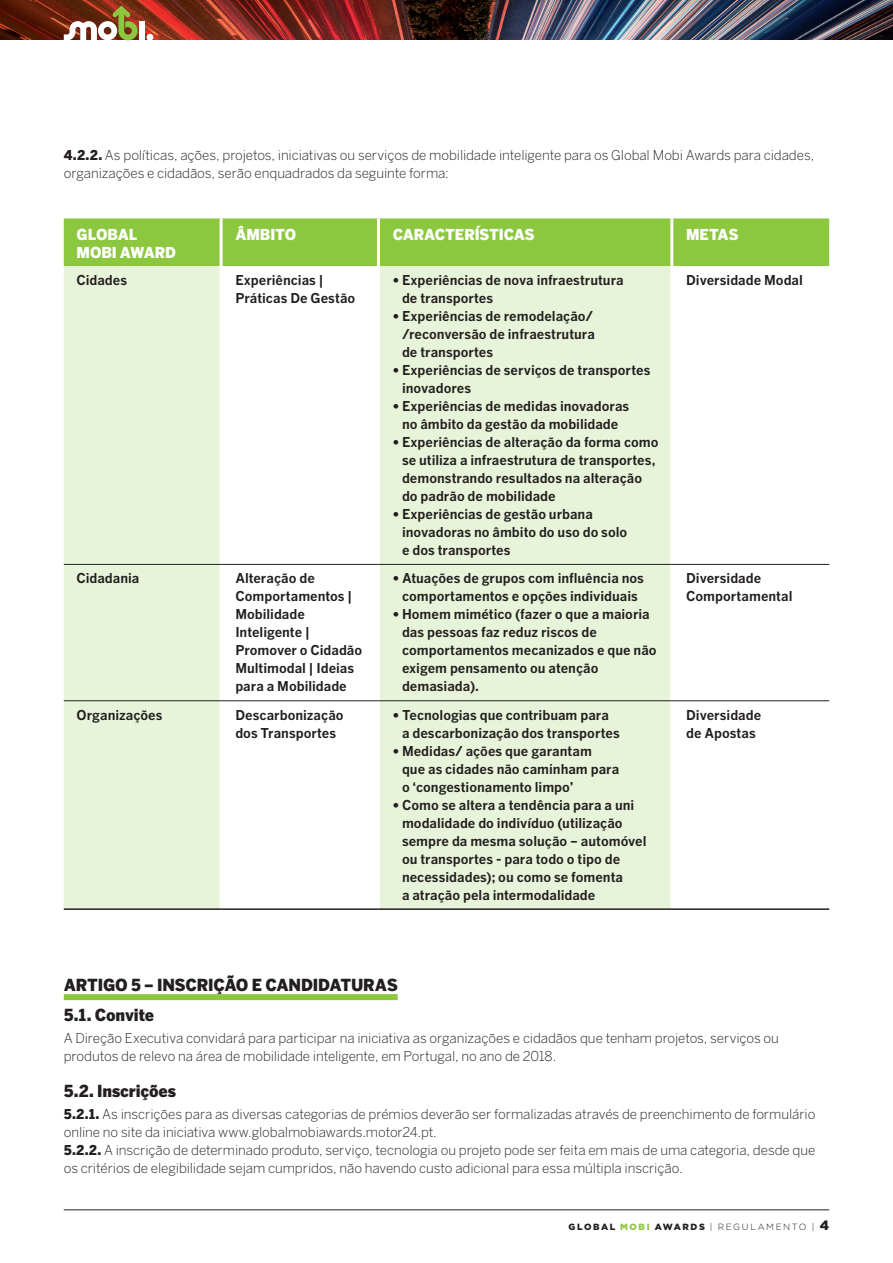
<style>
.page{position:relative;width:893px;height:1263px;background:#fff}
.page>*{position:absolute;margin:0;border:0;box-sizing:border-box;transform-origin:0 0}
._001{font:900 16.5px "Benton Gothic";letter-spacing:-.01em;color:#231f20}
._002{font:900 16.5px "Benton Gothic";letter-spacing:-.005em;color:#231f20}
.txt_geral_bentonlig{font:900 15px/18px "Benton Gothic";letter-spacing:-.005em;color:#fff}
.txt_geral_bentonlig-2{font:700 13.5px/18px "Benton Gothic";letter-spacing:-.005em;color:#231f20}
.txt_geral_bentonlig-3{font:300 13.5px/18px "Benton Gothic";letter-spacing:-.01em;color:#231f20}
.t1{font:300 9px "Gotham";letter-spacing:.175em;color:#231f20}
.s1{font-weight:900}
.s2{font-weight:900;color:#8cc740}
.s3{font-weight:900;font-size:13.5px}
</style>
<div class="page">
<img style="left:0;top:0;width:893px;height:40px">
<div style="left:139px;top:22px;width:5px;height:18px;background:#fff"></div>
<div style="left:147px;top:34px;width:6px;height:7px;background:#fff;border-radius:50%"></div>
<svg style="left:64px;top:6px;width:74px;height:34px"></svg>
<hr style="left:64px;top:1209px;width:765px;height:1px;background:#231f20">
<div style="left:64px;top:994px;width:334px;height:6px;background:#8cc740"></div>
<div style="left:64px;top:218px;width:765px;height:48px;background:#8cc740"></div>
<svg style="left:64px;top:266px;width:606px;height:642px;fill:#e8f4d9"></svg>
<hr style="left:220px;top:218px;width:3px;height:48px;background:#fff">
<hr style="left:377px;top:218px;width:3px;height:48px;background:#fff">
<hr style="left:670px;top:218px;width:3px;height:48px;background:#fff">
<hr style="left:220px;top:266px;width:3px;height:298px;background:#fff">
<hr style="left:220px;top:565px;width:3px;height:135px;background:#fff">
<hr style="left:220px;top:701px;width:3px;height:207px;background:#fff">
<hr style="left:377px;top:266px;width:3px;height:298px;background:#fff">
<hr style="left:377px;top:565px;width:3px;height:135px;background:#fff">
<hr style="left:377px;top:701px;width:3px;height:207px;background:#fff">
<hr style="left:64px;top:564px;width:157px;height:1px;background:#231f20">
<hr style="left:221px;top:564px;width:157px;height:1px;background:#231f20">
<hr style="left:378px;top:564px;width:294px;height:1px;background:#231f20">
<hr style="left:672px;top:564px;width:157px;height:1px;background:#231f20">
<hr style="left:64px;top:700px;width:157px;height:1px;background:#231f20">
<hr style="left:221px;top:700px;width:157px;height:1px;background:#231f20">
<hr style="left:378px;top:700px;width:294px;height:1px;background:#231f20">
<hr style="left:672px;top:700px;width:157px;height:1px;background:#231f20">
<hr style="left:64px;top:908px;width:157px;height:2px;background:#231f20">
<hr style="left:221px;top:908px;width:157px;height:2px;background:#231f20">
<hr style="left:378px;top:908px;width:294px;height:2px;background:#231f20">
<hr style="left:672px;top:908px;width:157px;height:2px;background:#231f20">
<p class="txt_geral_bentonlig-3" style="left:64px;top:146px;width:752px"><span class="s1">4.2.2.</span> As políticas, ações, projetos, iniciativas ou serviços de mobilidade inteligente para os Global Mobi Awards para cidades, organizações e cidadãos, serão enquadrados da seguinte forma:</p>
<p class="txt_geral_bentonlig" style="left:77px;top:225px;width:101px">GLOBAL<br>MOBI AWARD</p>
<p class="txt_geral_bentonlig" style="left:235px;top:225px;width:62px">ÂMBITO</p>
<p class="txt_geral_bentonlig" style="left:393px;top:225px;width:143px">CARACTERÍSTICAS</p>
<p class="txt_geral_bentonlig" style="left:686px;top:225px;width:54px">METAS</p>
<p class="txt_geral_bentonlig-2" style="left:77px;top:271px;width:52px">Cidades</p>
<p class="txt_geral_bentonlig-2" style="left:235px;top:271px;width:121px">Experiências |<br>Práticas De Gestão</p>
<p class="txt_geral_bentonlig-2" style="left:402px;top:271px;width:223px;text-indent:-9px">• Experiências de nova infraestrutura de transportes</p>
<p class="txt_geral_bentonlig-2" style="left:402px;top:307px;width:194px;text-indent:-9px">• Experiências de remodelação/ /reconversão de infraestrutura de transportes</p>
<p class="txt_geral_bentonlig-2" style="left:402px;top:361px;width:250px;text-indent:-9px">• Experiências de serviços de transportes inovadores</p>
<p class="txt_geral_bentonlig-2" style="left:393px;top:397px;width:238px;text-align:center">• Experiências de medidas inovadoras no âmbito da gestão da mobilidade</p>
<p class="txt_geral_bentonlig-2" style="left:402px;top:433px;width:258px;text-indent:-9px">• Experiências de alteração da forma como se utiliza a infraestrutura de transportes, demonstrando resultados na alteração do padrão de mobilidade</p>
<p class="txt_geral_bentonlig-2" style="left:402px;top:505px;width:227px;text-indent:-9px">• Experiências de gestão urbana inovadoras no âmbito do uso do solo e dos transportes</p>
<p class="txt_geral_bentonlig-2" style="left:686px;top:271px;width:118px">Diversidade Modal</p>
<p class="txt_geral_bentonlig-2" style="left:77px;top:569px;width:64px">Cidadania</p>
<p class="txt_geral_bentonlig-2" style="left:235px;top:569px;width:128px">Alteração de<br>Comportamentos |<br>Mobilidade<br>Inteligente |<br>Promover o Cidadão<br>Multimodal | Ideias para a Mobilidade</p>
<p class="txt_geral_bentonlig-2" style="left:393px;top:569px;width:253px;text-align:center">• Atuações de grupos com influência nos comportamentos e opções individuais</p>
<p class="txt_geral_bentonlig-2" style="left:402px;top:605px;width:256px;text-indent:-9px">• Homem mimético (fazer o que a maioria das pessoas faz reduz riscos de comportamentos mecanizados e que não exigem pensamento ou atenção demasiada).</p>
<p class="txt_geral_bentonlig-2" style="left:77px;top:705px;width:87px">Organizações</p>
<p class="txt_geral_bentonlig-2" style="left:235px;top:705px;width:110px">Descarbonização dos Transportes</p>
<p class="txt_geral_bentonlig-2" style="left:402px;top:705px;width:219px;text-indent:-9px">• Tecnologias que contribuam para a descarbonização dos transportes</p>
<p class="txt_geral_bentonlig-2" style="left:402px;top:741px;width:219px;text-indent:-9px">• Medidas/ ações que garantam<br>que as cidades não caminham para o ‘congestionamento limpo’</p>
<p class="txt_geral_bentonlig-2" style="left:402px;top:795px;width:246px;text-indent:-9px">• Como se altera a tendência para a uni modalidade do indivíduo (utilização sempre da mesma solução – automóvel ou transportes - para todo o tipo de necessidades); ou como se fomenta<br>a atração pela intermodalidade</p>
<p class="txt_geral_bentonlig-2" style="left:686px;top:569px;width:108px">Diversidade<br>Comportamental</p>
<p class="txt_geral_bentonlig-2" style="left:686px;top:705px;width:77px">Diversidade de Apostas</p>
<p class="_001" style="left:64px;top:975px;width:335px">ARTIGO 5 – INSCRIÇÃO E CANDIDATURAS</p>
<p class="_002" style="left:64px;top:1004px;width:92px">5.1. Convite</p>
<p class="txt_geral_bentonlig-3" style="left:64px;top:1029px;width:717px">A Direção Executiva convidará para participar na iniciativa as organizações e cidadãos que tenham projetos, serviços ou produtos de relevo na área de mobilidade inteligente, em Portugal, no ano de 2018.</p>
<p class="_002" style="left:64px;top:1080px;width:114px">5.2. Inscrições</p>
<p class="txt_geral_bentonlig-3" style="left:64px;top:1105px;width:753px"><span class="s1">5.2.1.</span> As inscrições para as diversas categorias de prémios deverão ser formalizadas através de preenchimento de formulário online no site da iniciativa www.globalmobiawards.motor24.pt.</p>
<p class="txt_geral_bentonlig-3" style="left:64px;top:1141px;width:753px"><span class="s1">5.2.2.</span> A inscrição de determinado produto, serviço, tecnologia ou projeto pode ser feita em mais de uma categoria, desde que os critérios de elegibilidade sejam cumpridos, não havendo custo adicional para essa múltipla inscrição.</p>
<p class="t1" style="left:569px;top:1221px;width:262px"><span class="s1">GLOBAL</span> <span class="s2">MOBI</span> <span class="s1">AWARDS</span> | REGULAMENTO | <span class="s3">4</span></p>
</div>
